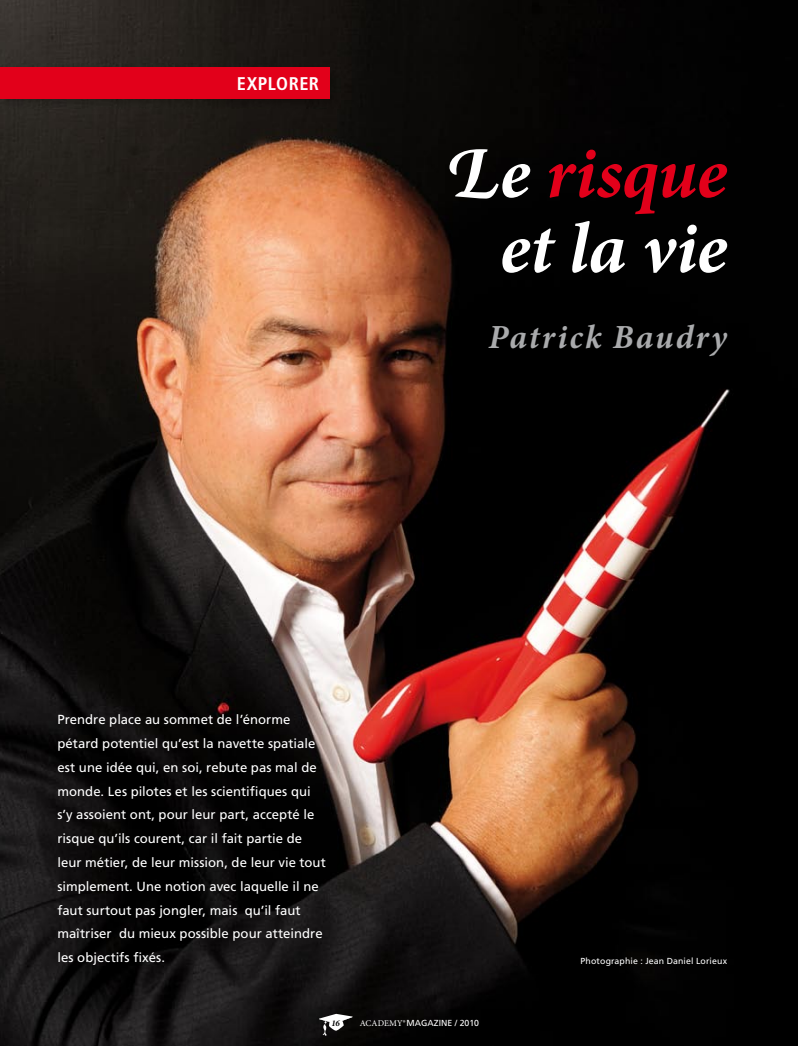
<style>
.page{position:relative;width:798px;height:1046px;background:#fff}
.page>*{position:absolute;margin:0;border:0;box-sizing:border-box;transform-origin:0 0}
.t1{font:italic 700 72.5px/75px "Minion Pro";letter-spacing:-.005em;color:#fff;text-align:right}
.t2{font:italic 700 33.75px "Minion Pro";letter-spacing:.055em;color:#a9aaac}
.t3{font:700 condensed 18.38px "Frutiger";letter-spacing:.025em;color:#fff}
.t4{font:13.12px/23.8px "Frutiger";color:#fff}
.t5{font:8.75px "Frutiger";letter-spacing:.015em;color:#fff}
.t6{font:italic 700 8.75px "Minion Pro";color:#000}
.s1{color:#e2001a}
.s2{font-family:"Minion Pro"}
</style>
<div class="page">
<img style="left:0;top:0;width:797px;height:1045px">
<svg style="left:319px;top:1013px;width:33px;height:22px"></svg>
<img style="left:0;top:64px;width:340px;height:45px">
<div style="left:0;top:67px;width:330px;height:32px;background:#e2001a"></div>
<h3 class="t3" style="left:236px;top:73px;width:84px">EXPLORER</h3>
<h1 class="t1" style="left:443px;top:143px;width:285px">Le <span class="s1">risque </span>et la vie</h1>
<h2 class="t2" style="left:488px;top:324px;width:240px">Patrick Baudry</h2>
<p class="t4" style="left:57px;top:708px;width:270px">Prendre place au sommet de l’énorme pétard potentiel qu’est la navette spatiale est une idée qui, en soi, rebute pas mal de monde. Les pilotes et les scientifiques qui s’y assoient ont, pour leur part, accepté le risque qu’ils courent, car il fait partie de leur métier, de leur mission, de leur vie tout simplement. Une notion avec laquelle il ne faut surtout pas jongler, mais qu’il faut maîtriser du mieux possible pour atteindre les objectifs fixés.</p>
<p class="t5" style="left:580px;top:957px;width:148px">Photographie : Jean Daniel Lorieux</p>
<p class="t6" style="left:331px;top:1019px;width:10px">16</p>
<p class="t5" style="left:359px;top:1019px;width:121px"><span class="s2">ACADEMY®</span>MAGAZINE / 2010</p>
</div>
